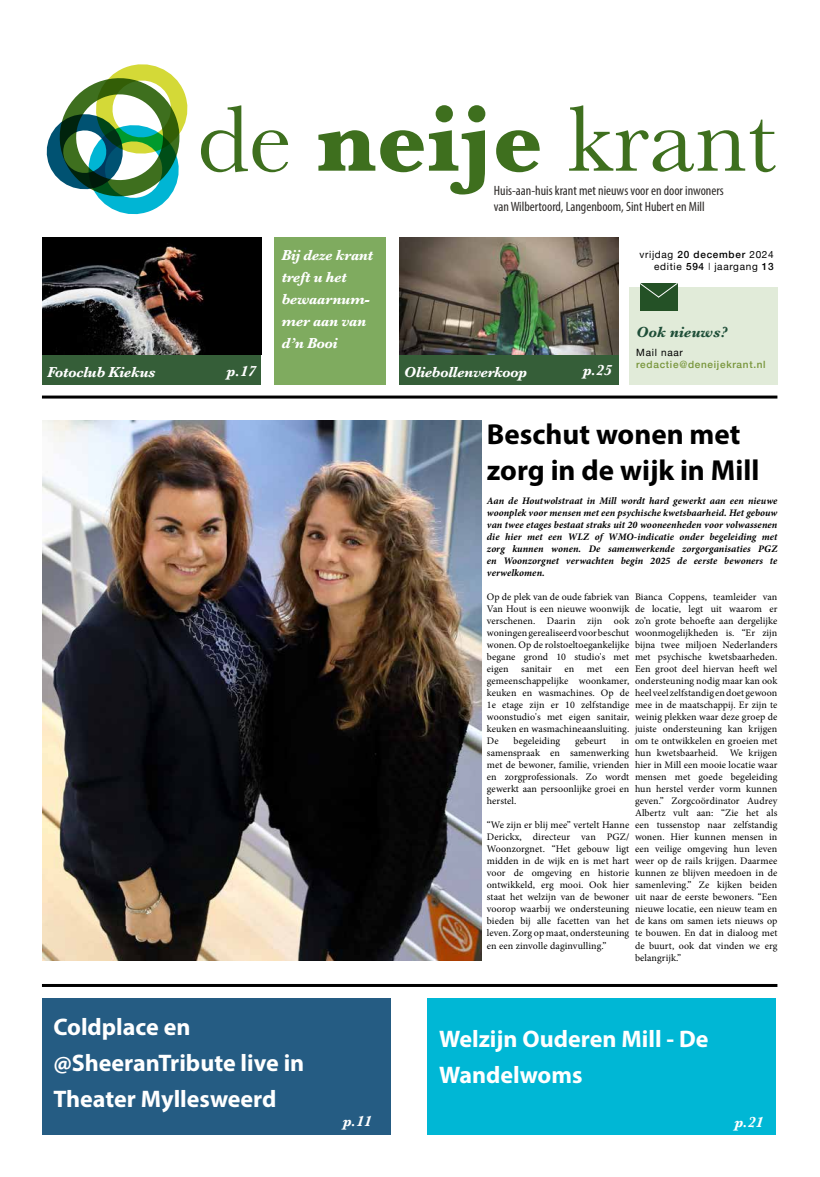
<style>
.page{position:relative;width:820px;height:1177px;background:#fff}
.page>*{position:absolute;margin:0;border:0;box-sizing:border-box;transform-origin:0 0}
.t1{font:97.1px "Baskerville";color:#3e6f1e}
.t2{font:700 29px/36px "Myriad Pro";color:#000}
.t3{font:700 24px/36px "Myriad Pro";color:#fff}
.t4{font:italic 700 15.2px "Baskerville";color:#1e4e38}
.t5{font:italic 700 15px/22px "Baskerville";letter-spacing:-.02em;color:#fff}
.t6{font:condensed 13.5px/16.2px "Myriad Pro";color:#2d2a28}
.t7{font:10px/12px "Minion Pro";letter-spacing:.01em;color:#000;text-align:justify}
.t8{font:italic 700 10px/12px "Minion Pro";letter-spacing:.01em;color:#000;text-align:justify}
.t9{font:10px/12px "Helvetica Neue";letter-spacing:.07em;color:#000;text-align:right}
.t10{font:500 10px "Helvetica Neue";letter-spacing:.07em;color:#77953a}
.s1{font-weight:700}
.s2{font-weight:500}
.s3{font-weight:300}
</style>
<div class="page">
<div style="left:274px;top:238px;width:111px;height:147px;background:#7fab5f"></div>
<div style="left:628px;top:288px;width:149px;height:97px;background:#e1ebd9"></div>
<div style="left:43px;top:354px;width:218px;height:31px;background:#355e38"></div>
<div style="left:399px;top:354px;width:219px;height:31px;background:#355e38"></div>
<img style="left:43px;top:238px;width:218px;height:116px">
<img style="left:399px;top:238px;width:219px;height:116px">
<div style="left:639px;top:283px;width:38px;height:27px;background:#245126"></div>
<svg style="left:638px;top:283px;width:40px;height:15px"></svg>
<hr style="left:42px;top:395px;width:735px;height:3px;background:#000">
<hr style="left:42px;top:983px;width:735px;height:3px;background:#000">
<div style="left:42px;top:998px;width:349px;height:136px;background:#255c83"></div>
<div style="left:427px;top:998px;width:348px;height:136px;background:#00b7d5"></div>
<svg style="left:47px;top:64px;width:141px;height:151px"></svg>
<img style="left:43px;top:420px;width:438px;height:540px">
<h1 class="t1" style="left:197px;top:77px;width:580px">de <span class="s1">neije</span> krant</h1>
<h3 class="t6" style="left:493px;top:182px;width:231px">Huis-aan-huis krant met nieuws voor en door inwoners van Wilbertoord, Langenboom, Sint Hubert en Mill</h3>
<h3 class="t5" style="left:281px;top:244px;width:93px">Bij deze krant treft u het bewaarnum&shy;mer aan van d’n Booi</h3>
<h3 class="t5" style="left:47px;top:361px;width:110px">Fotoclub Kiekus</h3>
<h3 class="t5" style="left:226px;top:360px;width:30px">p.17</h3>
<h3 class="t5" style="left:404px;top:361px;width:124px">Oliebollenverkoop</h3>
<h3 class="t5" style="left:582px;top:359px;width:30px">p.25</h3>
<p class="t9" style="left:639px;top:248px;width:136px">vrijdag <span class="s2">20 december</span> 2024 editie <span class="s2">594</span> <span class="s3">l</span> jaargang <span class="s2">13</span></p>
<h3 class="t4" style="left:636px;top:321px;width:93px">Ook nieuws?</h3>
<p class="t9" style="left:636px;top:347px;width:48px">Mail naar</p>
<p class="t10" style="left:636px;top:357px;width:131px">redactie@deneijekrant.nl</p>
<h3 class="t3" style="left:53px;top:1007px;width:252px">Coldplace en @SheeranTribute live in<br>Theater Myllesweerd</h3>
<h2 class="t2" style="left:486px;top:415px;width:274px">Beschut wonen met zorg in de wijk in Mill</h2>
<p class="t8" style="left:486px;top:495px;width:292px">Aan de Houtwolstraat in Mill wordt hard gewerkt aan een nieuwe woonplek voor mensen met een psychische kwetsbaarheid. Het gebouw van twee etages bestaat straks uit 20 wooneenheden voor volwassenen die hier met een WLZ of WMO-indicatie onder begeleiding met zorg kunnen wonen. De samenwerkende zorgorganisaties PGZ en Woonzorgnet verwachten begin 2025 de eerste bewoners te verwelkomen.</p>
<p class="t7" style="left:486px;top:591px;width:144px">Op de plek van de oude fabriek van Van Hout is een nieuwe woonwijk verschenen. Daarin zijn ook woningen gerealiseerd voor beschut wonen. Op de rolstoeltoegankelijke begane grond 10 studio's met eigen</p>
<p class="t7" style="left:634px;top:591px;width:144px">Bianca Coppens, teamleider van de locatie, legt uit waarom er zo’n grote behoefte aan dergelijke woonmogelijkheden is. “Er zijn bijna twee miljoen Nederlanders met psychische kwetsbaarheden.<br>Een groot deel hiervan heeft wel ondersteuning nodig maar kan ook heel veel zelfstandig en doet gewoon mee in de maatschappij. Er zijn te weinig plekken waar deze groep de juiste ondersteuning kan krijgen om te ontwikkelen en groeien met hun kwetsbaarheid. We krijgen hier in Mill een mooie locatie waar mensen met goede begeleiding hun herstel verder vorm kunnen geven.” Zorgcoördinator Audrey Albertz vult aan: “Zie het als een tussenstop naar zelfstandig wonen. Hier kunnen mensen in een veilige omgeving hun leven weer op de rails krijgen. Daarmee kunnen ze blijven meedoen in de samenleving.” Ze kijken beiden uit naar de eerste bewoners. “Een nieuwe locatie, een nieuw team en de kans om samen iets nieuws op te bouwen. En dat in dialoog met de buurt, ook dat vinden we erg belangrijk.”</p>
<p class="t7" style="left:521px;top:663px;width:32px">sanitair</p>
<p class="t7" style="left:564px;top:663px;width:11px">en</p>
<p class="t7" style="left:586px;top:663px;width:17px">met</p>
<p class="t7" style="left:486px;top:663px;width:144px;text-indent:128px">een gemeenschappelijke woonkamer, keuken en wasmachines. Op de 1e etage zijn er 10 zelfstandige woonstudio's met eigen sanitair, keuken en wasmachineaansluiting.<br>De</p>
<p class="t7" style="left:513px;top:735px;width:48px">begeleiding</p>
<p class="t7" style="left:575px;top:735px;width:33px">gebeurt</p>
<p class="t7" style="left:486px;top:735px;width:144px;text-indent:134px">in samenspraak en samenwerking met de bewoner, familie, vrienden en zorgprofessionals. Zo wordt gewerkt aan persoonlijke groei en herstel.</p>
<p class="t7" style="left:486px;top:819px;width:144px">“We zijn er blij mee” vertelt Hanne Derickx, directeur van PGZ/ Woonzorgnet. “Het gebouw ligt midden in de wijk en is met hart voor de omgeving en historie ontwikkeld, erg mooi. Ook hier staat het welzijn van de bewoner voorop waarbij we ondersteuning bieden bij alle facetten van het leven. Zorg op maat, ondersteuning en een zinvolle daginvulling.”</p>
<h3 class="t3" style="left:439px;top:1019px;width:271px">Welzijn Ouderen Mill - De<br>Wandelwoms</h3>
<h3 class="t5" style="left:342px;top:1109px;width:30px">p.11</h3>
<h3 class="t5" style="left:734px;top:1111px;width:30px">p.21</h3>
</div>
